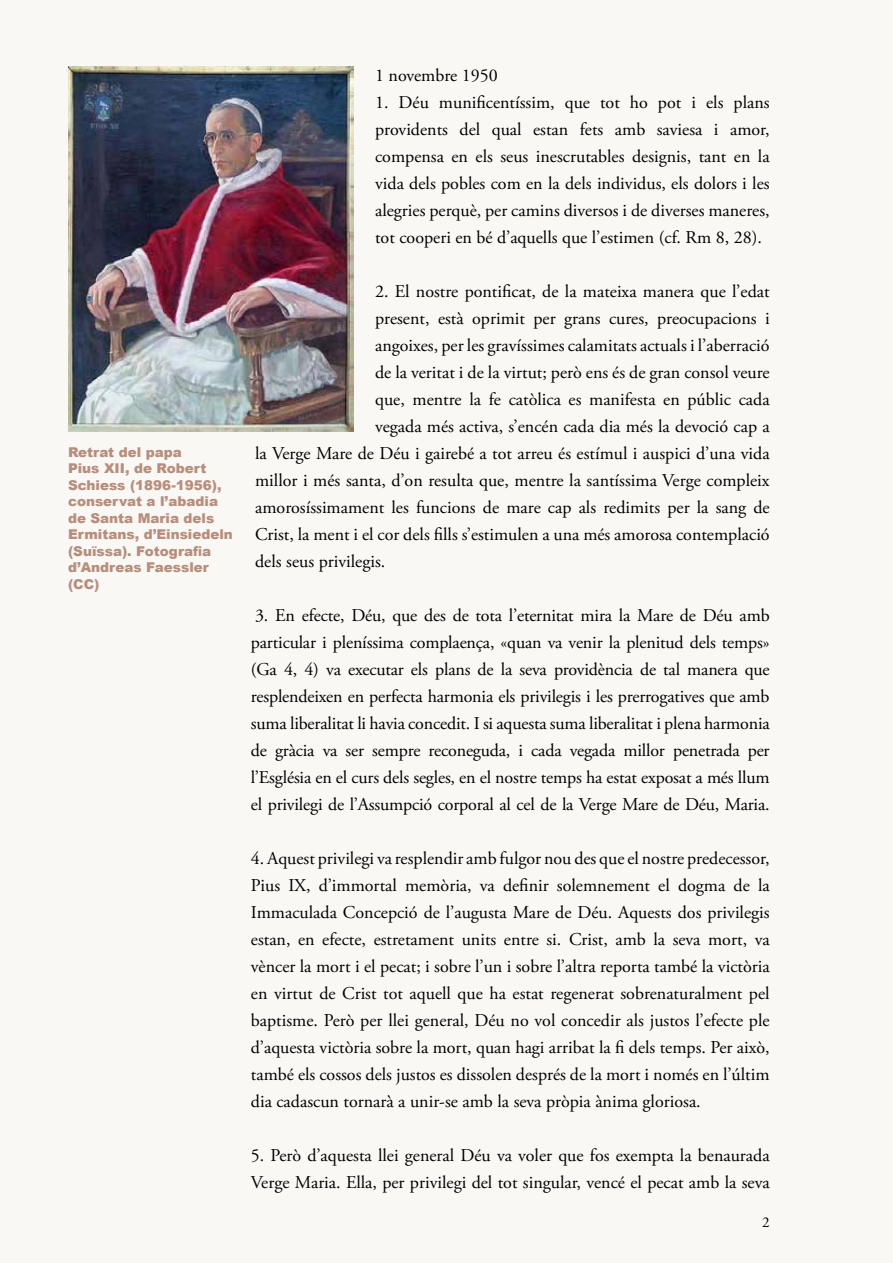
<style>
.page{position:relative;width:893px;height:1263px;background:#f9f8f4}
.page>*{position:absolute;margin:0;border:0;box-sizing:border-box;transform-origin:0 0}
.t1{font:18px/27px "Adobe Garamond Pro";color:#000;text-align:justify}
.t2{font:15px "Adobe Garamond Pro";color:#000}
.t3{font:900 13.5px/16.5px "Arial";color:#b78e7d}
</style>
<div class="page">
<img style="left:68px;top:67px;width:286px;height:364px">
<p class="t3" style="left:68px;top:443px;width:166px">Retrat del papa<br>Pius XII, de Robert<br>Schiess (1896-1956), conservat a l’abadia de Santa Maria dels<br>Ermitans, d’Einsiedeln (Suïssa). Fotografia d’Andreas Faessler (CC)</p>
<p class="t1" style="left:375px;top:63px;width:124px">1 novembre 1950</p>
<p class="t1" style="left:375px;top:90px;width:396px">1. Déu munificentíssim, que tot ho pot i els plans providents del qual estan fets amb saviesa i amor, compensa en els seus inescrutables designis, tant en la vida dels pobles com en la dels individus, els dolors i les alegries perquè, per camins diversos i de diverses maneres, tot cooperi en bé d’aquells que l’estimen (cf. Rm 8, 28).</p>
<p class="t1" style="left:375px;top:279px;width:396px">2. El nostre pontificat, de la mateixa manera que l’edat</p>
<p class="t1" style="left:375px;top:306px;width:396px">present, està oprimit per grans cures, preocupacions i</p>
<p class="t1" style="left:375px;top:333px;width:396px">angoixes, per les gravíssimes calamitats actuals i l’aberració</p>
<p class="t1" style="left:375px;top:360px;width:396px">de la veritat i de la virtut; però ens és de gran consol veure</p>
<p class="t1" style="left:375px;top:387px;width:396px">que, mentre la fe catòlica es manifesta en públic cada</p>
<p class="t1" style="left:375px;top:414px;width:396px">vegada més activa, s’encén cada dia més la devoció cap a</p>
<p class="t1" style="left:255px;top:441px;width:516px">la Verge Mare de Déu i gairebé a tot arreu és estímul i auspici d’una vida</p>
<p class="t1" style="left:255px;top:468px;width:516px">millor i més santa, d’on resulta que, mentre la santíssima Verge compleix</p>
<p class="t1" style="left:255px;top:495px;width:516px">amorosíssimament les funcions de mare cap als redimits per la sang de</p>
<p class="t1" style="left:255px;top:522px;width:516px">Crist, la ment i el cor dels fills s’estimulen a una més amorosa contemplació</p>
<p class="t1" style="left:255px;top:549px;width:132px">dels seus privilegis.</p>
<p class="t1" style="left:251px;top:603px;width:520px">3. En efecte, Déu, que des de tota l’eternitat mira la Mare de Déu amb particular i pleníssima complaença, «quan va venir la plenitud dels temps» (Ga 4, 4) va executar els plans de la seva providència de tal manera que resplendeixen en perfecta harmonia els privilegis i les prerrogatives que amb suma liberalitat li havia concedit. I si aquesta suma liberalitat i plena harmonia de gràcia va ser sempre reconeguda, i cada vegada millor penetrada per l’Església en el curs dels segles, en el nostre temps ha estat exposat a més llum el privilegi de l’Assumpció corporal al cel de la Verge Mare de Déu, Maria.</p>
<p class="t1" style="left:251px;top:846px;width:520px">4. Aquest privilegi va resplendir amb fulgor nou des que el nostre predecessor, Pius IX, d’immortal memòria, va definir solemnement el dogma de la Immaculada Concepció de l’augusta Mare de Déu. Aquests dos privilegis estan, en efecte, estretament units entre si. Crist, amb la seva mort, va vèncer la mort i el pecat; i sobre l’un i sobre l’altra reporta també la victòria en virtut de Crist tot aquell que ha estat regenerat sobrenaturalment pel baptisme. Però per llei general, Déu no vol concedir als justos l’efecte ple d’aquesta victòria sobre la mort, quan hagi arribat la fi dels temps. Per això, també els cossos dels justos es dissolen després de la mort i només en l’últim dia cadascun tornarà a unir-se amb la seva pròpia ànima gloriosa.</p>
<p class="t1" style="left:251px;top:1143px;width:520px">5. Però d’aquesta llei general Déu va voler que fos exempta la benaurada<br>Verge Maria. Ella, per privilegi del tot singular, vencé el pecat amb la seva</p>
<p class="t2" style="left:762px;top:1213px;width:9px">2</p>
</div>
